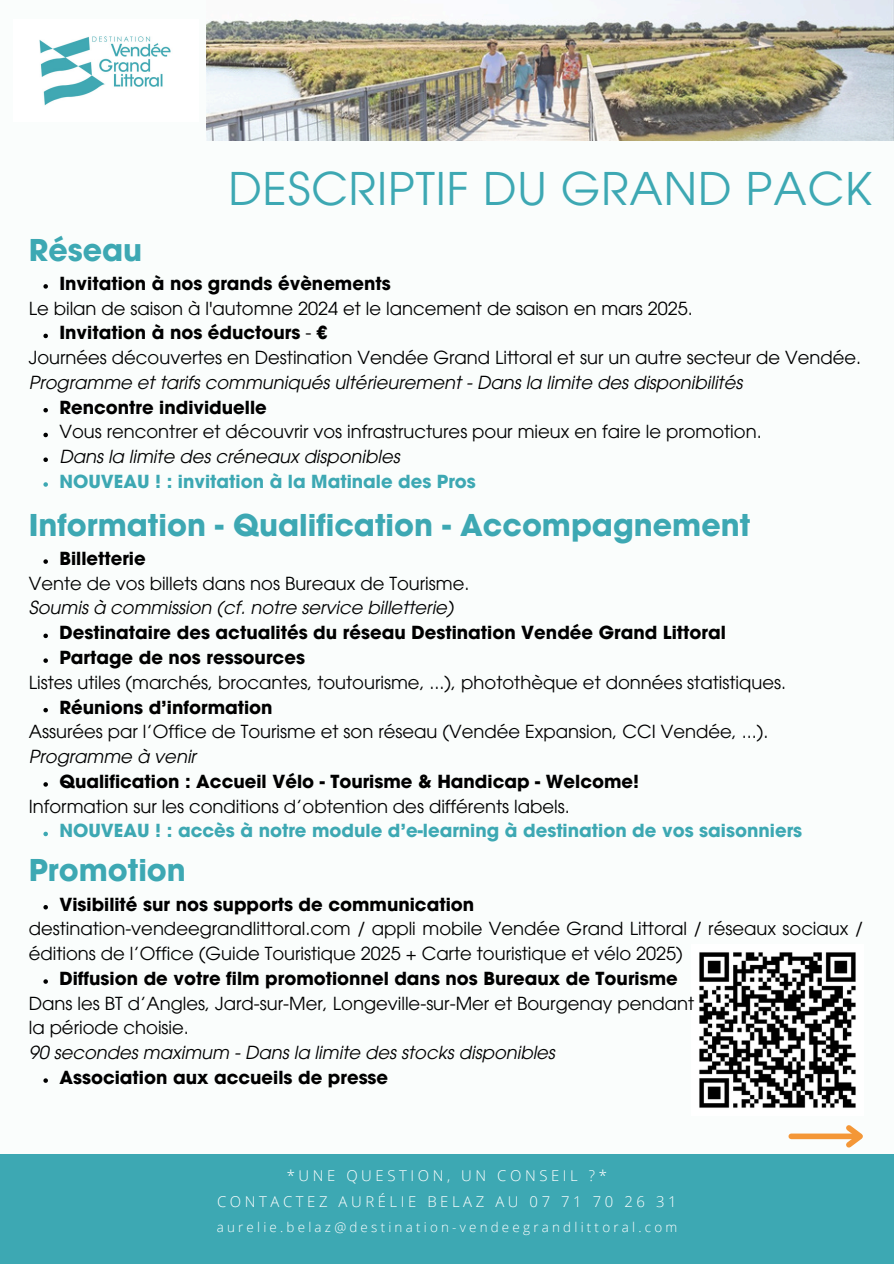
<style>
.page{position:relative;width:894px;height:1264px;background:#fff}
.page>*{position:absolute;margin:0;border:0;box-sizing:border-box;transform-origin:0 0}
.t1{font:45px "ITC Avant Garde Pro";letter-spacing:.02em;color:#3da8b3}
.t2{font:700 30px "ITC Avant Garde Pro";color:#3da8b3}
.t3{font:18px/24.8px "ITC Avant Garde Pro";color:#000}
.t4{font:700 18px "ITC Avant Garde Pro";color:#000}
.t5{font:italic 18px/24.8px "ITC Avant Garde Pro";color:#000}
.t6{font:700 18px "ITC Avant Garde Pro";color:#3da8b3}
.t7{font:300 14.85px/26.8px "Open Sans";letter-spacing:.24em;color:#fff;text-align:center}
.t8{font:300 13.35px "Open Sans";letter-spacing:.24em;color:#fff}
.s1{font-weight:400}
.s2{font-style:italic}
.s3{font-style:normal}
</style>
<div class="page">
<div style="left:0;top:0;width:893px;height:1263px;background:#fafdfc"></div>
<img style="left:207px;top:0;width:686px;height:141px">
<div style="left:0;top:1154px;width:893px;height:109px;background:#3da8b3"></div>
<img style="left:39px;top:36px;width:132px;height:69px">
<img style="left:699px;top:952px;width:157px;height:156px">
<svg style="left:43px;top:559px;width:5px;height:5px"></svg>
<svg style="left:43px;top:633px;width:5px;height:5px"></svg>
<svg style="left:43px;top:658px;width:5px;height:5px"></svg>
<svg style="left:43px;top:708px;width:5px;height:4px"></svg>
<svg style="left:43px;top:782px;width:5px;height:4px"></svg>
<svg style="left:43px;top:831px;width:5px;height:5px"></svg>
<svg style="left:43px;top:284px;width:5px;height:5px"></svg>
<svg style="left:43px;top:334px;width:5px;height:4px"></svg>
<svg style="left:43px;top:408px;width:5px;height:4px"></svg>
<svg style="left:43px;top:433px;width:5px;height:4px"></svg>
<svg style="left:43px;top:457px;width:5px;height:5px"></svg>
<svg style="left:43px;top:482px;width:5px;height:5px"></svg>
<svg style="left:43px;top:905px;width:5px;height:4px"></svg>
<svg style="left:43px;top:979px;width:5px;height:4px"></svg>
<svg style="left:43px;top:1078px;width:5px;height:4px"></svg>
<div style="left:791px;top:1133px;width:67px;height:6px;background:#f49737"></div>
<svg style="left:840px;top:1125px;width:23px;height:23px"></svg>
<h2 class="t1" style="left:228px;top:171px;width:644px">DESCRIPTIF DU GRAND PACK</h2>
<p class="t2" style="left:29px;top:238px;width:115px">Réseau</p>
<p class="t4" style="left:59px;top:276px;width:333px">Invitation à nos grands évènements</p>
<h3 class="t3" style="left:29px;top:298px;width:665px">Le bilan de saison à l'automne 2024 et le lancement de saison en mars 2025.</h3>
<p class="t4" style="left:59px;top:326px;width:269px">Invitation à nos éductours <span class="s1">-</span> €</p>
<h3 class="t3" style="left:29px;top:347px;width:833px">Journées découvertes en Destination Vendée Grand Littoral et sur un autre secteur de Vendée.<br><span class="s2">Programme et tarifs communiqués ultérieurement - Dans la limite des disponibilités</span></h3>
<p class="t4" style="left:59px;top:400px;width:209px">Rencontre individuelle</p>
<h3 class="t3" style="left:59px;top:421px;width:703px">Vous rencontrer et découvrir vos infrastructures pour mieux en faire le promotion.</h3>
<p class="t5" style="left:59px;top:446px;width:342px">Dans la limite des créneaux disponibles</p>
<h2 class="t6" style="left:59px;top:474px;width:418px">NOUVEAU ! : invitation à la Matinale des Pros</h2>
<p class="t2" style="left:29px;top:513px;width:722px">Information - Qualification - Accompagnement</p>
<h3 class="t4" style="left:59px;top:551px;width:88px">Billetterie</h3>
<p class="t5" style="left:29px;top:573px;width:442px"><span class="s3">Vente de vos billets dans nos Bureaux de Tourisme.<br></span>Soumis à commission (cf. notre service billetterie)</p>
<h3 class="t4" style="left:59px;top:626px;width:667px">Destinataire des actualités du réseau Destination Vendée Grand Littoral</h3>
<p class="t4" style="left:59px;top:650px;width:247px">Partage de nos ressources</p>
<p class="t3" style="left:29px;top:672px;width:758px">Listes utiles (marchés, brocantes, toutourisme, ...), photothèque et données statistiques.</p>
<p class="t4" style="left:59px;top:700px;width:215px">Réunions d’information</p>
<p class="t3" style="left:29px;top:721px;width:741px">Assurées par l’Office de Tourisme et son réseau (Vendée Expansion, CCI Vendée, ...).<br><span class="s2">Programme à venir</span></p>
<h2 class="t4" style="left:59px;top:774px;width:581px">Qualification : Accueil Vélo - Tourisme &amp; Handicap - Welcome!</h2>
<p class="t3" style="left:29px;top:795px;width:542px">Information sur les conditions d’obtention des différents labels.</p>
<h3 class="t6" style="left:59px;top:824px;width:744px">NOUVEAU ! : accès à notre module d’e-learning à destination de vos saisonniers</h3>
<p class="t2" style="left:29px;top:859px;width:158px">Promotion</p>
<h3 class="t4" style="left:59px;top:897px;width:416px">Visibilité sur nos supports de communication</h3>
<p class="t3" style="left:29px;top:918px;width:835px">destination-vendeegrandlittoral.com / appli mobile Vendée Grand Littoral / réseaux sociaux / éditions de l’Office (Guide Touristique 2025 + Carte touristique et vélo 2025)</p>
<h3 class="t4" style="left:59px;top:971px;width:619px">Diffusion de votre film promotionnel dans nos Bureaux de Tourisme</h3>
<p class="t3" style="left:29px;top:992px;width:666px">Dans les BT d’Angles, Jard-sur-Mer, Longeville-sur-Mer et Bourgenay pendant la période choisie.<br><span class="s2">90 secondes maximum - Dans la limite des stocks disponibles</span></p>
<p class="t4" style="left:59px;top:1070px;width:330px">Association aux accueils de presse</p>
<p class="t7" style="left:217px;top:1161px;width:461px">*UNE QUESTION, UN CONSEIL ?*<br>CONTACTEZ AURÉLIE BELAZ AU 07 71 70 26 31</p>
<p class="t8" style="left:217px;top:1217px;width:462px">aurelie.belaz@destination-vendeegrandlittoral.com</p>
</div>
